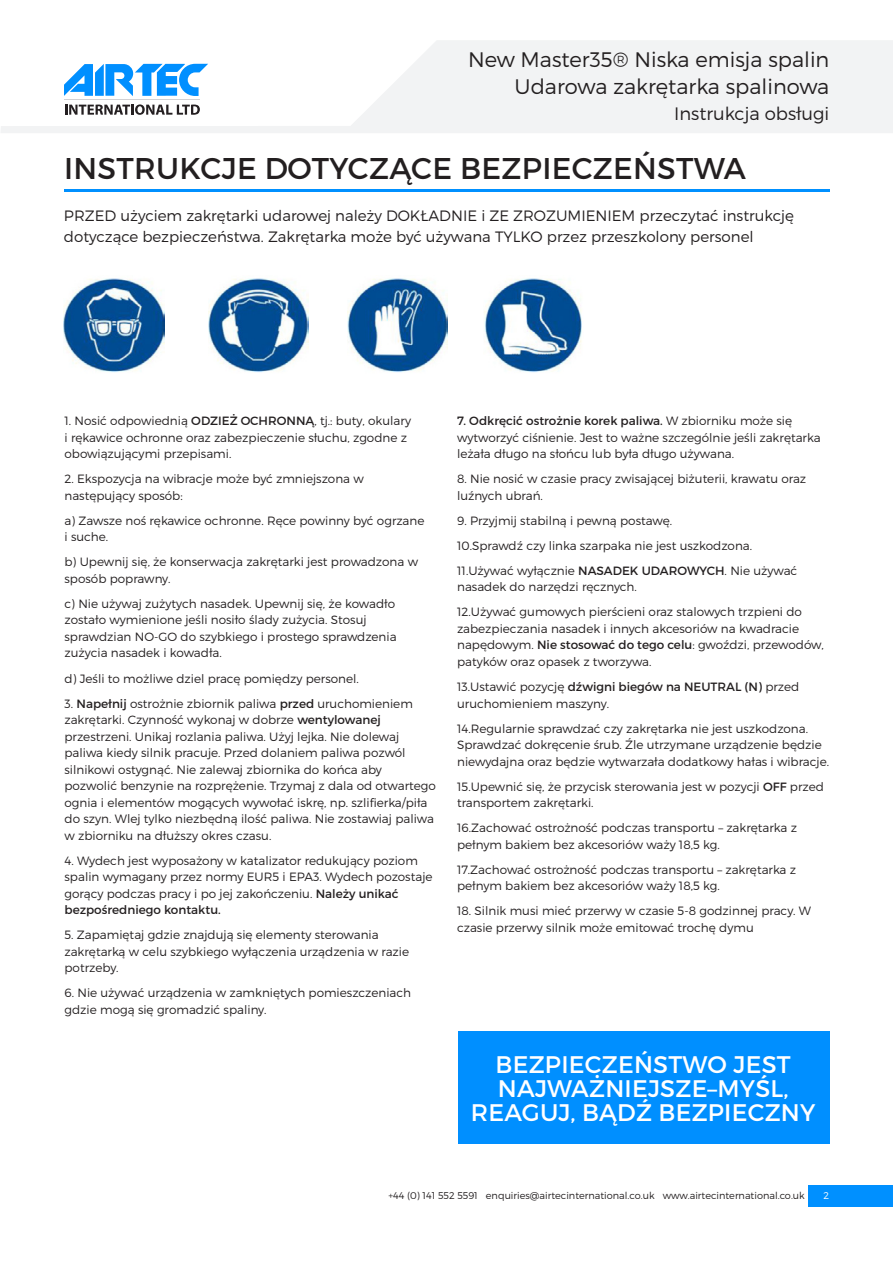
<style>
.page{position:relative;width:893px;height:1263px;background:#fff}
.page>*{position:absolute;margin:0;border:0;box-sizing:border-box;transform-origin:0 0}
.t1{font:30px "Montserrat";letter-spacing:.01em;color:#231f20}
.t2{font:24px/24px "Montserrat";letter-spacing:.01em;color:#fff;text-align:center}
.t3{font:300 21px/26.5px "Montserrat";color:#231f20;text-align:right}
.t4{font:300 18px "Montserrat";color:#231f20}
.t5{font:300 15px/21px "Montserrat";color:#231f20}
.t6{font:300 12px/16.5px "Montserrat";color:#231f20}
.t7{font:300 9.75px "Montserrat";color:#231f20}
.t8{font:300 9.75px "Montserrat";color:#fff}
.s1{font-weight:400}
</style>
<div class="page">
<svg style="left:1px;top:40px;width:892px;height:93px;fill:#f2f3f4"></svg>
<div style="left:808px;top:1185px;width:85px;height:21px;background:#0090ff"></div>
<svg style="left:65px;top:104px;width:135px;height:11px"></svg>
<hr style="left:64px;top:99px;width:135px;height:1px;background:#d1d1d4">
<svg style="left:64px;top:64px;width:144px;height:32px"></svg>
<hr style="left:64px;top:189px;width:765px;height:2px;background:#0090ff">
<img style="left:64px;top:278px;width:100px;height:94px">
<img style="left:484px;top:278px;width:98px;height:95px">
<img style="left:208px;top:278px;width:100px;height:95px">
<img style="left:347px;top:278px;width:100px;height:95px">
<div style="left:458px;top:1031px;width:371px;height:112px;background:#008fff"></div>
<h3 class="t3" style="left:468px;top:46px;width:363px">New Master35® Niska emisja spalin<br>Udarowa zakrętarka spalinowa</h3>
<h3 class="t4" style="left:674px;top:103px;width:157px">Instrukcja obsługi</h3>
<p class="t1" style="left:64px;top:149px;width:683px">INSTRUKCJE DOTYCZĄCE BEZPIECZEŃSTWA</p>
<p class="t5" style="left:64px;top:205px;width:731px">PRZED użyciem zakrętarki udarowej należy DOKŁADNIE i ZE ZROZUMIENIEM przeczytać instrukcję dotyczące bezpieczeństwa. Zakrętarka może być używana TYLKO przez przeszkolony personel</p>
<p class="t6" style="left:65px;top:413px;width:348px">1. Nosić odpowiednią <span class="s1">ODZIEŻ OCHRONNĄ</span>, tj.: buty, okulary i rękawice ochronne oraz zabezpieczenie słuchu, zgodne z obowiązującymi przepisami.</p>
<p class="t6" style="left:65px;top:471px;width:301px">2. Ekspozycja na wibracje może być zmniejszona w następujący sposób:</p>
<p class="t6" style="left:65px;top:512px;width:361px">a) Zawsze noś rękawice ochronne. Ręce powinny być ogrzane i suche.</p>
<p class="t6" style="left:65px;top:554px;width:355px">b) Upewnij się, że konserwacja zakrętarki jest prowadzona w sposób poprawny.</p>
<p class="t6" style="left:65px;top:595px;width:334px">c) Nie używaj zużytych nasadek. Upewnij się, że kowadło zostało wymienione jeśli nosiło ślady zużycia. Stosuj sprawdzian NO-GO do szybkiego i prostego sprawdzenia zużycia nasadek i kowadła.</p>
<p class="t6" style="left:65px;top:670px;width:296px">d) Jeśli to możliwe dziel pracę pomiędzy personel.</p>
<p class="t6" style="left:65px;top:695px;width:373px">3. <span class="s1">Napełnij</span> ostrożnie zbiornik paliwa <span class="s1">przed</span> uruchomieniem zakrętarki. Czynność wykonaj w dobrze <span class="s1">wentylowanej </span>przestrzeni. Unikaj rozlania paliwa. Użyj lejka. Nie dolewaj paliwa kiedy silnik pracuje. Przed dolaniem paliwa pozwól silnikowi ostygnąć. Nie zalewaj zbiornika do końca aby pozwolić benzynie na rozprężenie. Trzymaj z dala od otwartego ognia i elementów mogących wywołać iskrę, np. szlifierka/piła do szyn. Wlej tylko niezbędną ilość paliwa. Nie zostawiaj paliwa w zbiorniku na dłuższy okres czasu.</p>
<p class="t6" style="left:65px;top:852px;width:370px">4. Wydech jest wyposażony w katalizator redukujący poziom spalin wymagany przez normy EUR5 i EPA3. Wydech pozostaje gorący podczas pracy i po jej zakończeniu. <span class="s1">Należy unikać bezpośredniego kontaktu.</span></p>
<p class="t6" style="left:65px;top:926px;width:346px">5. Zapamiętaj gdzie znajdują się elementy sterowania zakrętarką w celu szybkiego wyłączenia urządzenia w razie potrzeby.</p>
<p class="t6" style="left:65px;top:984px;width:348px">6. Nie używać urządzenia w zamkniętych pomieszczeniach gdzie mogą się gromadzić spaliny.</p>
<p class="t6" style="left:457px;top:413px;width:365px"><span class="s1">7. Odkręcić ostrożnie korek paliwa.</span> W zbiorniku może się wytworzyć ciśnienie. Jest to ważne szczególnie jeśli zakrętarka leżała długo na słońcu lub była długo używana.</p>
<p class="t6" style="left:457px;top:471px;width:350px">8. Nie nosić w czasie pracy zwisającej biżuterii, krawatu oraz luźnych ubrań.</p>
<p class="t6" style="left:457px;top:512px;width:216px">9. Przyjmij stabilną i pewną postawę.</p>
<p class="t6" style="left:457px;top:537px;width:297px">10.Sprawdź czy linka szarpaka nie jest uszkodzona.</p>
<p class="t6" style="left:457px;top:562px;width:342px">11.Używać wyłącznie <span class="s1">NASADEK UDAROWYCH</span>. Nie używać nasadek do narzędzi ręcznych.</p>
<p class="t6" style="left:457px;top:604px;width:368px">12.Używać gumowych pierścieni oraz stalowych trzpieni do zabezpieczania nasadek i innych akcesoriów na kwadracie napędowym. <span class="s1">Nie stosować do tego celu</span>: gwoździ, przewodów, patyków oraz opasek z tworzywa.</p>
<p class="t6" style="left:457px;top:678px;width:344px">13.Ustawić pozycję <span class="s1">dźwigni biegów na NEUTRAL (N)</span> przed uruchomieniem maszyny.</p>
<p class="t6" style="left:457px;top:720px;width:374px">14.Regularnie sprawdzać czy zakrętarka nie jest uszkodzona.<br>Sprawdzać dokręcenie śrub. Źle utrzymane urządzenie będzie niewydajna oraz będzie wytwarzała dodatkowy hałas i wibracje.</p>
<p class="t6" style="left:457px;top:778px;width:368px">15.Upewnić się, że przycisk sterowania jest w pozycji <span class="s1">OFF</span> przed transportem zakrętarki.</p>
<p class="t6" style="left:457px;top:819px;width:341px">16.Zachować ostrożność podczas transportu – zakrętarka z pełnym bakiem bez akcesoriów waży 18,5 kg.</p>
<p class="t6" style="left:457px;top:861px;width:340px">17.Zachować ostrożność podczas transportu – zakrętarka z pełnym bakiem bez akcesoriów waży 18,5 kg.</p>
<p class="t6" style="left:457px;top:902px;width:355px">18. Silnik musi mieć przerwy w czasie 5-8 godzinnej pracy. W czasie przerwy silnik może emitować trochę dymu</p>
<p class="t2" style="left:471px;top:1052px;width:346px">BEZPIECZEŃSTWO JEST<br>NAJWAŻNIEJSZE–MYŚL,<br>REAGUJ, BĄDŹ BEZPIECZNY</p>
<p class="t7" style="left:388px;top:1190px;width:418px">+44 (0) 141 552 5591 enquiries@airtecinternational.co.uk www.airtecinternational.co.uk</p>
<p class="t8" style="left:823px;top:1190px;width:7px">2</p>
</div>
